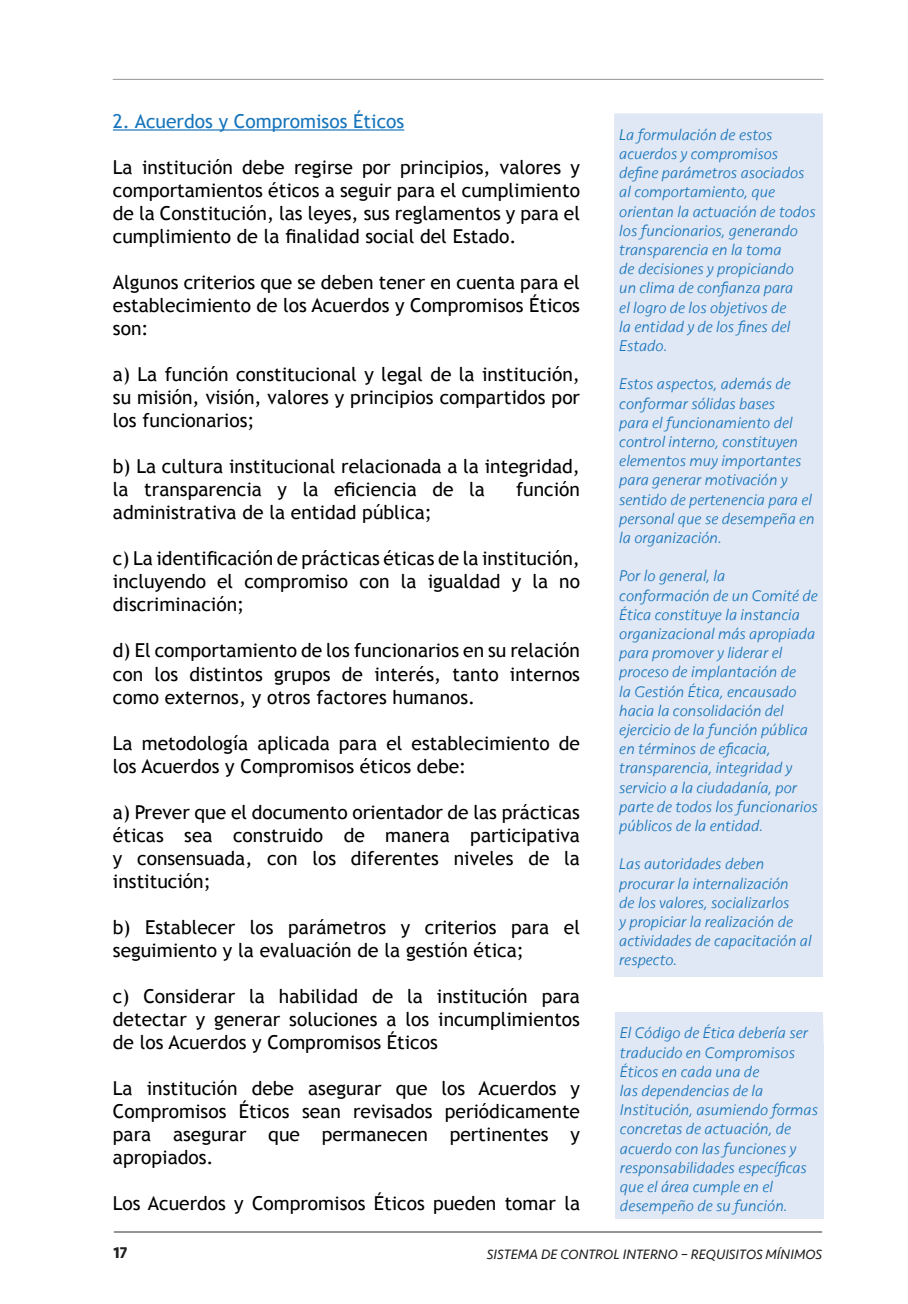
<style>
.page{position:relative;width:908px;height:1304px;background:#fff}
.page>*{position:absolute;margin:0;border:0;box-sizing:border-box;transform-origin:0 0}
.t1{font:19.2px/23px "Trebuchet MS";color:#000;text-align:justify}
.t2{font:19.2px "Trebuchet MS";color:#1775bb}
.t3{font:italic 300 16px/19.2px "Seravek";color:#1775bb}
.t4{font:700 16px "Seravek";color:#221f1f}
.t5{font:italic 14px "Seravek";color:#221f1f}
.s1{color:#0071a4}
</style>
<div class="page">
<hr style="left:114px;top:1231px;width:707px;height:2px;background:#939597">
<hr style="left:113px;top:79px;width:710px;height:1px;background:#939597">
<div style="left:614px;top:1044px;width:209px;height:175px;background:#e0e7f5"></div>
<div style="left:614px;top:235px;width:208px;height:742px;background:#e0e7f5"></div>
<div style="left:613px;top:113px;width:209px;height:135px;background:#e0e7f5"></div>
<svg style="left:614px;top:1012px;width:209px;height:135px"></svg>
<hr style="left:113px;top:129px;width:291px;height:2px;background:#1775bb">
<p class="t2" style="left:113px;top:112px;width:293px">2. Acuerdos y Compromisos Éticos</p>
<p class="t1" style="left:113px;top:157px;width:468px">La institución debe regirse por principios, valores y comportamientos éticos a seguir para el cumplimiento de la Constitución, las leyes, sus reglamentos y para el cumplimiento de la finalidad social del Estado.</p>
<p class="t1" style="left:113px;top:272px;width:468px">Algunos criterios que se deben tener en cuenta para el establecimiento de los Acuerdos y Compromisos Éticos son:</p>
<p class="t1" style="left:113px;top:364px;width:468px">a) La función constitucional y legal de la institución, su misión, visión, valores y principios compartidos por los funcionarios;</p>
<p class="t1" style="left:113px;top:456px;width:468px">b) La cultura institucional relacionada a la integridad, la transparencia y la eficiencia de la</p>
<p class="t1" style="left:516px;top:478px;width:65px">función</p>
<p class="t1" style="left:113px;top:502px;width:320px">administrativa de la entidad pública;</p>
<p class="t1" style="left:113px;top:547px;width:468px">c) La identificación de prácticas éticas de la institución, incluyendo el compromiso con la igualdad y la no discriminación;</p>
<p class="t1" style="left:113px;top:640px;width:468px">d) El comportamiento de los funcionarios en su relación con los distintos grupos de interés, tanto internos como externos, y otros factores humanos.</p>
<p class="t1" style="left:113px;top:733px;width:468px">La metodología aplicada para el establecimiento de los Acuerdos y Compromisos éticos debe:</p>
<p class="t1" style="left:113px;top:802px;width:468px">a) Prever que el documento orientador de las prácticas éticas sea construido de manera participativa y consensuada, con los diferentes niveles de la institución;</p>
<p class="t1" style="left:113px;top:917px;width:468px">b) Establecer los parámetros y criterios para el seguimiento y la evaluación de la gestión ética;</p>
<p class="t1" style="left:113px;top:986px;width:468px">c) Considerar la habilidad de la institución para detectar y generar soluciones a los incumplimientos de los Acuerdos y Compromisos Éticos</p>
<p class="t1" style="left:113px;top:1078px;width:468px">La institución debe asegurar que los Acuerdos y Compromisos Éticos sean revisados periódicamente para asegurar que permanecen pertinentes y apropiados.</p>
<p class="t1" style="left:113px;top:1193px;width:468px">Los Acuerdos y Compromisos Éticos pueden tomar la</p>
<p class="t3" style="left:619px;top:125px;width:198px"><span class="s1">L</span>a formulación de estos acuerdos y compromisos define parámetros asociados al comportamiento, que orientan la actuación de todos los funcionarios, generando transparencia en la toma<br>de decisiones y propiciando<br>un clima de confianza para<br>el logro de los objetivos de<br>la entidad y de los fines del<br>Estado.</p>
<p class="t3" style="left:619px;top:375px;width:197px">Estos aspectos, además de conformar sólidas bases<br>para el funcionamiento del control interno, constituyen elementos muy importantes para generar motivación y sentido de pertenencia para el personal que se desempeña en la organización.</p>
<p class="t3" style="left:619px;top:567px;width:200px">Por lo general, la conformación de un Comité de<br>Ética constituye la instancia organizacional más apropiada para promover y liderar el proceso de implantación de<br>la Gestión Ética, encausado hacia la consolidación del ejercicio de la función pública en términos de eficacia, transparencia, integridad y servicio a la ciudadanía, por parte de todos los funcionarios públicos de la entidad.</p>
<p class="t3" style="left:619px;top:855px;width:194px">Las autoridades deben procurar la internalización<br>de los valores, socializarlos<br>y propiciar la realización de actividades de capacitación al respecto.</p>
<p class="t3" style="left:619px;top:1024px;width:199px">El Código de Ética debería ser traducido en Compromisos<br>Éticos en cada una de<br>las dependencias de la<br>Institución, asumiendo formas concretas de actuación, de acuerdo con las funciones y responsabilidades específicas que el área cumple en el desempeño de su función.</p>
<p class="t4" style="left:113px;top:1243px;width:16px">17</p>
<p class="t5" style="left:486px;top:1247px;width:336px">SISTEMA DE CONTROL INTERNO – REQUISITOS MÍNIMOS</p>
</div>
